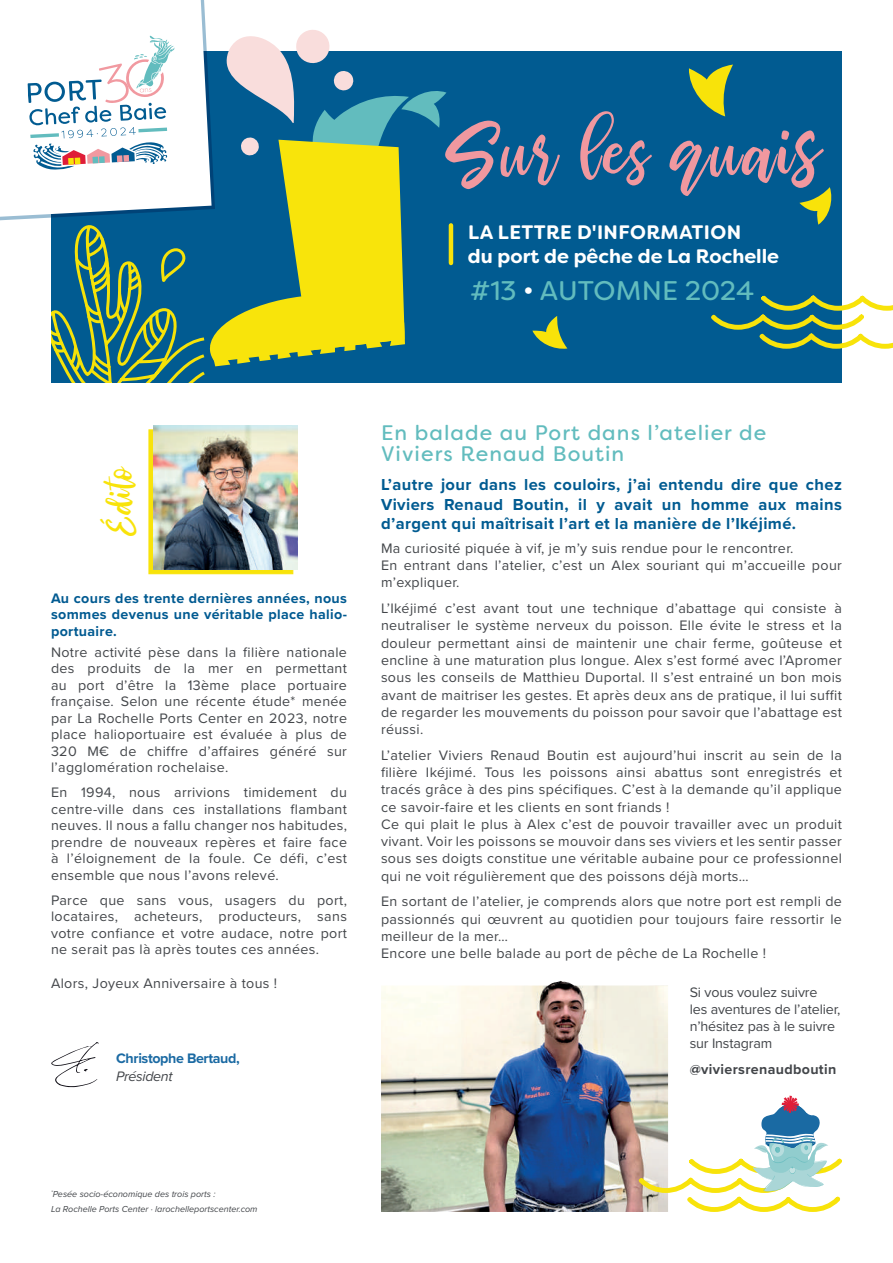
<style>
.page{position:relative;width:893px;height:1263px;background:#fff}
.page>*{position:absolute;margin:0;border:0;box-sizing:border-box;transform-origin:0 0}
.t1{font:67.2px "bhatoshine";letter-spacing:.05em;color:#f0989f}
.t2{font:31.5px "bhatoshine";color:#f8e30a}
.t3{font:26.85px "Filson Soft";letter-spacing:-.01em;color:#62bcbe}
.t4{font:21px/21px "Filson Soft";letter-spacing:.05em;color:#62bcbe}
.t5{font:700 19.5px/23.4px "Filson Soft";color:#fff}
.t6{font:700 16.5px/19.8px "Proxima Nova";letter-spacing:.025em;color:#015b91;text-align:justify}
.t7{font:14.25px/17.2px "Proxima Nova";letter-spacing:.025em;color:#43464a;text-align:justify}
.t8{font:700 14.25px/16.5px "Proxima Nova";letter-spacing:.025em;color:#015a91;text-align:justify}
.t9{font:14.25px/17.2px "Proxima Nova";letter-spacing:-.01em;color:#43464a}
.t10{font:700 14.25px "Proxima Nova";letter-spacing:.025em;color:#43464a}
.t11{font:700 14.25px "Proxima Nova";letter-spacing:-.025em;color:#1b6aa3}
.t12{font:italic 14.25px "Proxima Nova";letter-spacing:-.025em;color:#43464a}
.t13{font:italic 9px/15px "Proxima Nova";color:#43464a}
.s1{font-size:85.35px}
.s2{color:#fff}
</style>
<div class="page">
<div style="left:51px;top:51px;width:791px;height:332px;background:#015b91"></div>
<svg style="left:711px;top:295px;width:182px;height:54px"></svg>
<hr style="left:449px;top:225px;width:4px;height:38px;background:#f8e30a">
<svg style="left:148px;top:429px;width:145px;height:145px;fill:#f8e30a"></svg>
<img style="left:154px;top:425px;width:143px;height:144px">
<svg style="left:51px;top:1042px;width:48px;height:45px"></svg>
<svg style="left:27px;top:27px;width:419px;height:356px"></svg>
<svg style="left:689px;top:65px;width:44px;height:51px"></svg>
<svg style="left:532px;top:316px;width:35px;height:33px"></svg>
<svg style="left:799px;top:187px;width:33px;height:38px"></svg>
<img style="left:381px;top:981px;width:287px;height:231px">
<svg style="left:635px;top:1096px;width:207px;height:116px"></svg>
<h1 class="t1" style="left:449px;top:102px;width:372px">Sur les quai<span class="s1">s</span></h1>
<h3 class="t5" style="left:468px;top:221px;width:313px">LA LETTRE D'INFORMATION<br>du port de pêche de La Rochelle</h3>
<h3 class="t3" style="left:470px;top:274px;width:285px">#13 <span class="s2">•</span> AUTOMNE 2024</h3>
<h2 class="t2" style="left:96px;top:532px;width:69px;rotate:-90deg">Édito</h2>
<p class="t8" style="left:51px;top:589px;width:297px">Au cours des trente dernières années, nous sommes devenus une véritable place halio&shy;portuaire.</p>
<p class="t7" style="left:51px;top:643px;width:297px;line-height:16.5px">Notre activité pèse dans la filière nationale des produits de la mer en permettant au port d’être la 13ème place portuaire française. Selon une récente étude* menée par La Rochelle Ports Center en 2023, notre place halioportuaire est évaluée à plus de 320 M€ de chiffre d’affaires généré sur l’agglomération rochelaise.</p>
<p class="t7" style="left:51px;top:783px;width:297px;line-height:16.5px">En 1994, nous arrivions timidement du centre-ville dans ces installations flambant neuves. Il nous a fallu changer nos habitudes, prendre de nouveaux repères et faire face à l’éloignement de la foule. Ce défi, c’est ensemble que nous l’avons relevé.</p>
<p class="t7" style="left:51px;top:891px;width:297px;line-height:16.5px">Parce que sans vous, usagers du port, locataires, acheteurs, producteurs, sans votre confiance et votre audace, notre port ne serait pas là après toutes ces années.</p>
<p class="t7" style="left:51px;top:974px;width:228px">Alors, Joyeux Anniversaire à tous !</p>
<p class="t11" style="left:116px;top:1048px;width:125px">Christophe Bertaud,</p>
<p class="t12" style="left:116px;top:1065px;width:58px">Président</p>
<h3 class="t4" style="left:381px;top:422px;width:387px">En balade au Port dans l’atelier de<br>Viviers Renaud Boutin</h3>
<p class="t6" style="left:381px;top:474px;width:462px">L’autre jour dans les couloirs, j’ai entendu dire que chez Viviers Renaud Boutin, il y avait un homme aux mains d’argent qui maîtrisait l’art et la manière de l’Ikéjimé.</p>
<p class="t7" style="left:381px;top:539px;width:462px;text-align:left">Ma curiosité piquée à vif, je m’y suis rendue pour le rencontrer.<br>En entrant dans l’atelier, c’est un Alex souriant qui m’accueille pour m’expliquer.</p>
<p class="t7" style="left:381px;top:599px;width:462px">L’Ikéjimé c’est avant tout une technique d’abattage qui consiste à neutraliser le système nerveux du poisson. Elle évite le stress et la douleur permettant ainsi de maintenir une chair ferme, goûteuse et encline à une maturation plus longue. Alex s’est formé avec l’Apromer sous les conseils de Matthieu Duportal. Il s’est entrainé un bon mois avant de maitriser les gestes. Et après deux ans de pratique, il lui suffit de regarder les mouvements du poisson pour savoir que l’abattage est réussi.</p>
<p class="t7" style="left:381px;top:746px;width:462px;text-align:left">L’atelier Viviers Renaud Boutin est aujourd’hui inscrit au sein de la filière Ikéjimé. Tous les poissons ainsi abattus sont enregistrés et tracés grâce à des pins spécifiques. C’est à la demande qu’il applique ce savoir-faire et les clients en sont friands !<br>Ce qui plait le plus à Alex c’est de pouvoir travailler avec un produit vivant. Voir les poissons se mouvoir dans ses viviers et les sentir passer sous ses doigts constitue une véritable aubaine pour ce professionnel qui ne voit régulièrement que des poissons déjà morts…</p>
<p class="t7" style="left:381px;top:892px;width:462px;text-align:left">En sortant de l’atelier, je comprends alors que notre port est rempli de passionnés qui œuvrent au quotidien pour toujours faire ressortir le meilleur de la mer…<br>Encore une belle balade au port de pêche de La Rochelle !</p>
<p class="t9" style="left:690px;top:982px;width:152px">Si vous voulez suivre<br>les aventures de l’atelier, n’hésitez pas à le suivre sur Instagram</p>
<p class="t10" style="left:690px;top:1059px;width:148px">@viviersrenaudboutin</p>
<p class="t13" style="left:51px;top:1186px;width:208px"><sup>*</sup>Pesée socio-économique des trois ports :<br>La Rochelle Ports Center · larochelleportscenter.com</p>
</div>
